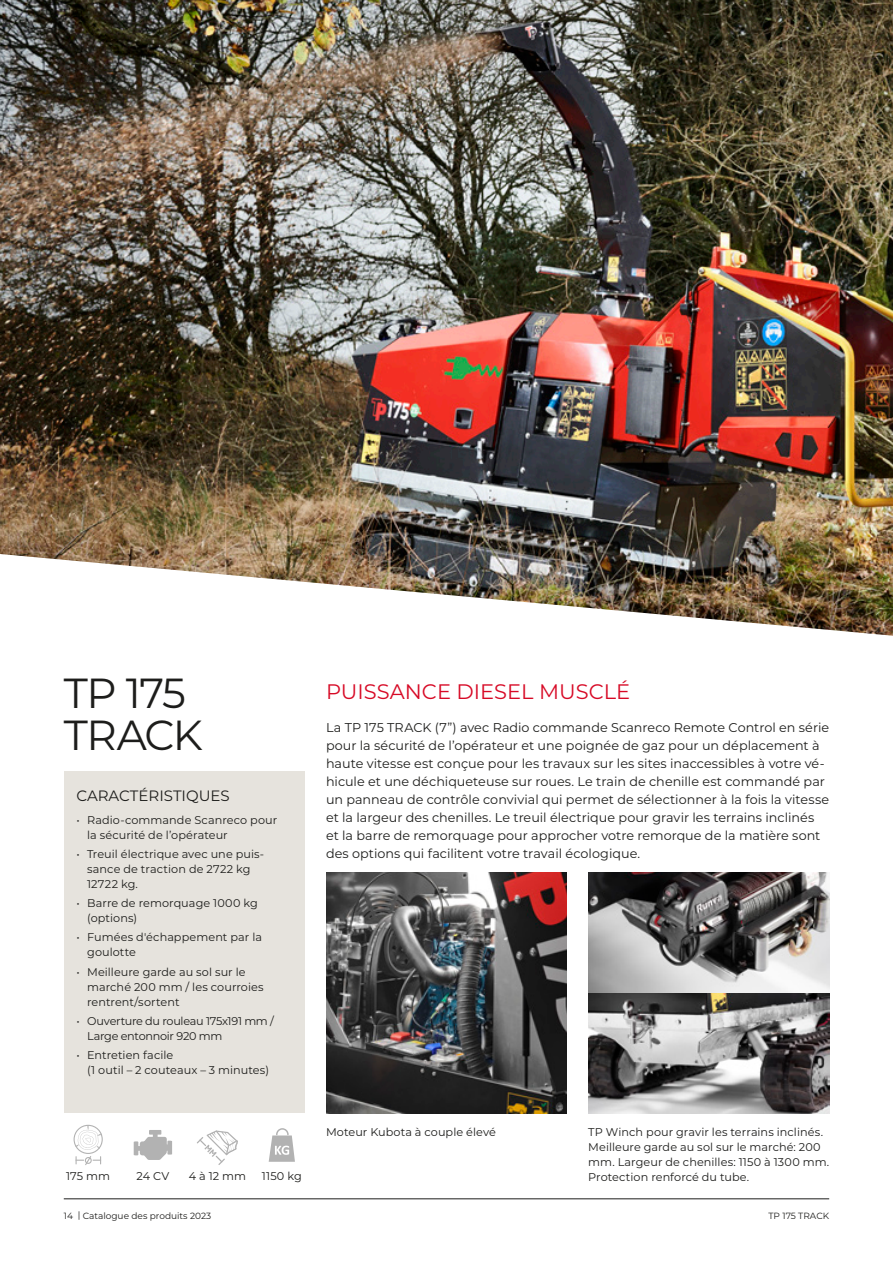
<style>
.page{position:relative;width:893px;height:1263px;background:#fff}
.page>*{position:absolute;margin:0;border:0;box-sizing:border-box;transform-origin:0 0}
.t1{font:42px/42px "Montserrat";letter-spacing:-.04em;color:#1d1d1b}
.t2{font:21px "Montserrat";color:#d70a26}
.t3{font:15px "Montserrat";color:#1d1d1b}
.t4{font:12.75px/18px "Montserrat";color:#1d1d1b}
.t5{font:11.25px/15px "Montserrat";letter-spacing:.005em;color:#1d1d1b}
.t6{font:11.25px/15px "Montserrat";letter-spacing:-.03em;color:#1d1d1b}
.t7{font:9px "Montserrat";color:#1d1d1b}
</style>
<div class="page">
<hr style="left:64px;top:1198px;width:765px;height:1px;background:#1d1d1b">
<img style="left:0;top:0;width:893px;height:636px">
<img style="left:326px;top:872px;width:241px;height:241px">
<img style="left:588px;top:872px;width:241px;height:241px">
<div style="left:64px;top:771px;width:241px;height:341px;background:#e6e3dd"></div>
<svg style="left:197px;top:1130px;width:41px;height:35px"></svg>
<svg style="left:74px;top:1125px;width:29px;height:40px"></svg>
<svg style="left:269px;top:1128px;width:26px;height:34px"></svg>
<svg style="left:134px;top:1130px;width:38px;height:30px"></svg>
<h1 class="t1" style="left:64px;top:670px;width:140px">TP 175<br>TRACK</h1>
<p class="t3" style="left:77px;top:785px;width:155px">CARACTÉRISTIQUES</p>
<p class="t5" style="left:87px;top:812px;width:192px;text-indent:-11px">• Radio-commande Scanreco pour la sécurité de l’opérateur</p>
<p class="t5" style="left:87px;top:846px;width:179px;text-indent:-11px">• Treuil électrique avec une puis&shy;sance de traction de 2722 kg<br>12722 kg.</p>
<p class="t5" style="left:87px;top:895px;width:172px;text-indent:-11px">• Barre de remorquage 1000 kg (options)</p>
<p class="t5" style="left:87px;top:929px;width:176px;text-indent:-11px">• Fumées d'échappement par la goulotte</p>
<p class="t5" style="left:87px;top:964px;width:178px;text-indent:-11px">• Meilleure garde au sol sur le marché 200 mm / les courroies rentrent/sortent</p>
<p class="t6" style="left:87px;top:1013px;width:188px;text-indent:-11px">• Ouverture du rouleau 175x191 mm /<br>Large entonnoir 920 mm</p>
<p class="t5" style="left:87px;top:1047px;width:183px;text-indent:-11px">• Entretien facile<br>(1 outil – 2 couteaux – 3 minutes)</p>
<p class="t5" style="left:66px;top:1168px;width:45px">175 mm</p>
<p class="t5" style="left:136px;top:1168px;width:34px">24 CV</p>
<p class="t5" style="left:189px;top:1168px;width:59px">4 à 12 mm</p>
<p class="t5" style="left:262px;top:1168px;width:41px">1150 kg</p>
<h2 class="t2" style="left:326px;top:677px;width:306px">PUISSANCE DIESEL MUSCLÉ</h2>
<p class="t4" style="left:326px;top:718px;width:505px">La TP 175 TRACK (7”) avec Radio commande Scanreco Remote Control en série pour la sécurité de l’opérateur et une poignée de gaz pour un déplacement à haute vitesse est conçue pour les travaux sur les sites inaccessibles à votre vé&shy;hicule et une déchiqueteuse sur roues. Le train de chenille est commandé par un panneau de contrôle convivial qui permet de sélectionner à la fois la vitesse et la largeur des chenilles. Le treuil électrique pour gravir les terrains inclinés et la barre de remorquage pour approcher votre remorque de la matière sont des options qui facilitent votre travail écologique.</p>
<p class="t5" style="left:326px;top:1124px;width:172px">Moteur Kubota à couple élevé</p>
<p class="t5" style="left:588px;top:1124px;width:243px">TP Winch pour gravir les terrains inclinés.<br>Meilleure garde au sol sur le marché: 200 mm. Largeur de chenilles: 1150 à 1300 mm.<br>Protection renforcé du tube.</p>
<p class="t7" style="left:64px;top:1209px;width:149px">14 | Catalogue des produits 2023</p>
<p class="t7" style="left:768px;top:1209px;width:62px">TP 175 TRACK</p>
</div>
